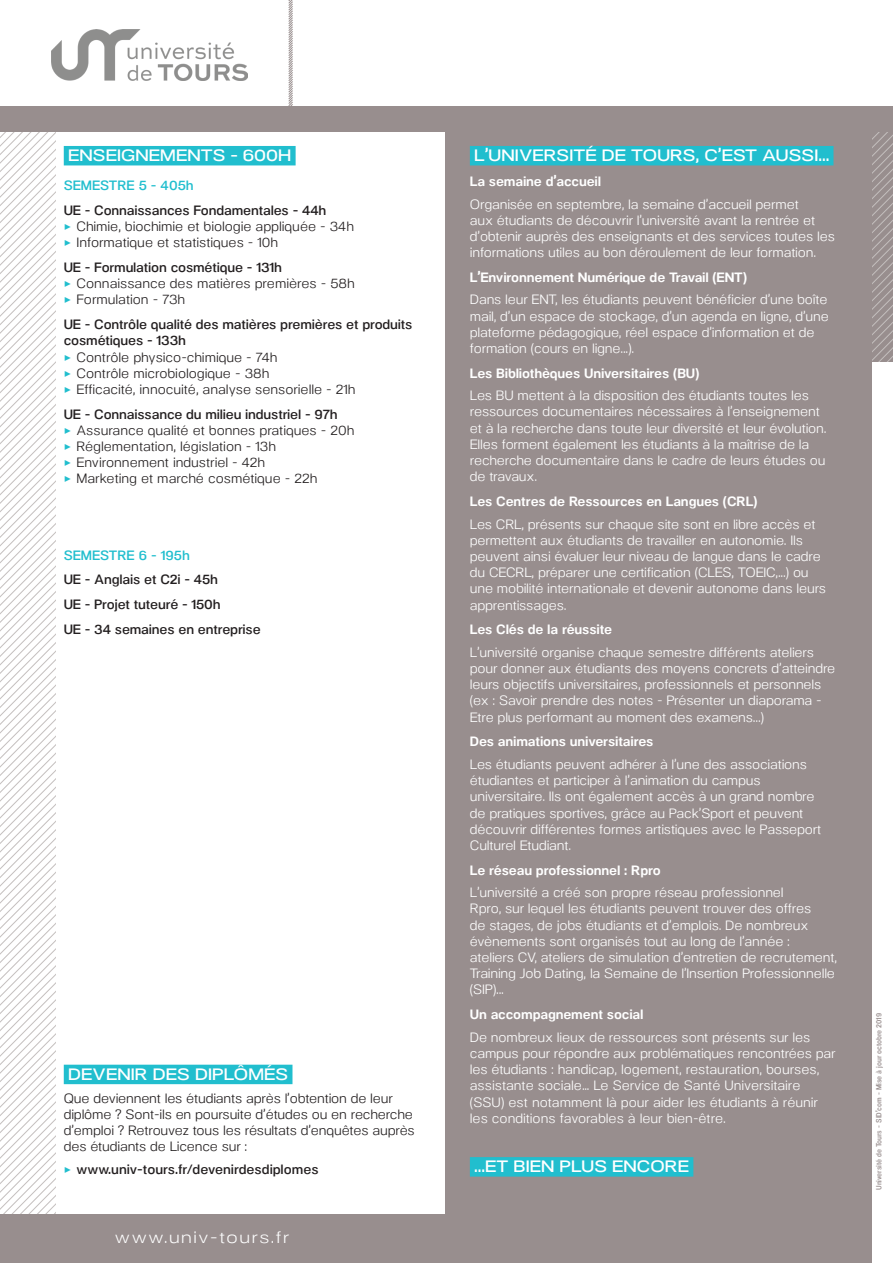
<style>
.page{position:relative;width:893px;height:1263px;background:#fff}
.page>*{position:absolute;margin:0;border:0;box-sizing:border-box;transform-origin:0 0}
.stabilo_ST{font:600 16.5px "Neo Gram Extended";letter-spacing:.01em;color:#fff}
.t1{font:16.5px "Neo Gram Extended";letter-spacing:.1em;color:#fff}
.Parag_sdt{font:13.5px/16.2px "Neo Gram";letter-spacing:-.01em;color:#fff}
.Parag_sdt-2{font:13.5px/16.2px "Neo Gram";color:#231f20}
.Parag_sdt-3{font:600 13.5px/16.2px "Neo Gram";letter-spacing:-.01em;color:#231f20}
.Parag_sdt-4{font:700 13.5px "Neo Gram";letter-spacing:-.01em;color:#fff}
.Parag_sdt-5{font:600 13.5px "Neo Gram";color:#21bece}
.t2{font:600 7.5px "Neo Gram Condensed";letter-spacing:-.01em;color:#988e8e}
.s1{color:#21bece}
</style>
<div class="page">
<svg style="left:0;top:132px;width:55px;height:1082px"></svg>
<svg style="left:288px;top:0;width:5px;height:106px"></svg>
<svg style="left:872px;top:132px;width:21px;height:229px"></svg>
<div style="left:0;top:1214px;width:446px;height:49px;background:#988e8e"></div>
<div style="left:445px;top:130px;width:427px;height:1133px;background:#988e8e"></div>
<img style="left:51px;top:30px;width:196px;height:51px">
<div style="left:64px;top:146px;width:232px;height:19px;background:#21bece"></div>
<div style="left:64px;top:1065px;width:228px;height:19px;background:#21bece"></div>
<div style="left:470px;top:146px;width:363px;height:19px;background:#21bece"></div>
<div style="left:470px;top:1157px;width:223px;height:19px;background:#21bece"></div>
<div style="left:0;top:106px;width:893px;height:26px;background:#988e8e"></div>
<p class="stabilo_ST" style="left:68px;top:143px;width:225px">ENSEIGNEMENTS - 600H</p>
<p class="Parag_sdt-5" style="left:64px;top:176px;width:131px">SEMESTRE 5 - 405h</p>
<p class="Parag_sdt-3" style="left:64px;top:201px;width:264px">UE - Connaissances Fondamentales - 44h</p>
<p class="Parag_sdt-2" style="left:64px;top:217px;width:292px"><span class="s1">✓</span> Chimie, biochimie et biologie appliquée - 34h</p>
<p class="Parag_sdt-2" style="left:64px;top:234px;width:216px"><span class="s1">✓</span> Informatique et statistiques - 10h</p>
<p class="Parag_sdt-3" style="left:64px;top:258px;width:219px">UE - Formulation cosmétique - 131h</p>
<p class="Parag_sdt-2" style="left:64px;top:274px;width:292px"><span class="s1">✓</span> Connaissance des matières premières - 58h</p>
<p class="Parag_sdt-2" style="left:64px;top:291px;width:123px"><span class="s1">✓</span> Formulation - 73h</p>
<p class="Parag_sdt-3" style="left:64px;top:315px;width:350px">UE - Contrôle qualité des matières premières et produits cosmétiques - 133h</p>
<p class="Parag_sdt-2" style="left:64px;top:348px;width:215px"><span class="s1">✓</span> Contrôle physico-chimique - 74h</p>
<p class="Parag_sdt-2" style="left:64px;top:364px;width:207px"><span class="s1">✓</span> Contrôle microbiologique - 38h</p>
<p class="Parag_sdt-2" style="left:64px;top:380px;width:293px"><span class="s1">✓</span> Efficacité, innocuité, analyse sensorielle - 21h</p>
<p class="Parag_sdt-3" style="left:64px;top:405px;width:275px">UE - Connaissance du milieu industriel - 97h</p>
<p class="Parag_sdt-2" style="left:64px;top:421px;width:292px"><span class="s1">✓</span> Assurance qualité et bonnes pratiques - 20h</p>
<p class="Parag_sdt-2" style="left:64px;top:437px;width:214px"><span class="s1">✓</span> Réglementation, législation - 13h</p>
<p class="Parag_sdt-2" style="left:64px;top:453px;width:203px"><span class="s1">✓</span> Environnement industriel - 42h</p>
<p class="Parag_sdt-2" style="left:64px;top:470px;width:255px"><span class="s1">✓</span> Marketing et marché cosmétique - 22h</p>
<p class="Parag_sdt-5" style="left:64px;top:545px;width:127px">SEMESTRE 6 - 195h</p>
<p class="Parag_sdt-3" style="left:64px;top:571px;width:155px">UE - Anglais et C2i - 45h</p>
<p class="Parag_sdt-3" style="left:64px;top:595px;width:158px">UE - Projet tuteuré - 150h</p>
<p class="Parag_sdt-3" style="left:64px;top:620px;width:198px">UE - 34 semaines en entreprise</p>
<p class="stabilo_ST" style="left:68px;top:1062px;width:222px">DEVENIR DES DIPLÔMÉS</p>
<p class="Parag_sdt-2" style="left:64px;top:1089px;width:353px">Que deviennent les étudiants après l’obtention de leur diplôme ? Sont-ils en poursuite d’études ou en recherche d’emploi ? Retrouvez tous les résultats d’enquêtes auprès des étudiants de Licence sur :</p>
<p class="Parag_sdt-3" style="left:64px;top:1160px;width:256px"><span class="s1">✓</span> www.univ-tours.fr/devenirdesdiplomes</p>
<p class="t1" style="left:115px;top:1225px;width:175px">www.univ-tours.fr</p>
<p class="stabilo_ST" style="left:474px;top:143px;width:357px">L’UNIVERSITÉ DE TOURS, C’EST AUSSI...</p>
<p class="Parag_sdt-4" style="left:470px;top:171px;width:133px">La semaine d’accueil</p>
<p class="Parag_sdt" style="left:470px;top:195px;width:367px">Organisée en septembre, la semaine d’accueil permet<br>aux étudiants de découvrir l’université avant la rentrée et d’obtenir auprès des enseignants et des services toutes les informations utiles au bon déroulement de leur formation.</p>
<p class="Parag_sdt-4" style="left:470px;top:267px;width:279px">L’Environnement Numérique de Travail (ENT)</p>
<p class="Parag_sdt" style="left:470px;top:291px;width:360px">Dans leur ENT, les étudiants peuvent bénéficier d’une boîte mail, d’un espace de stockage, d’un agenda en ligne, d’une plateforme pédagogique, réel espace d’information et de formation (cours en ligne...).</p>
<p class="Parag_sdt-4" style="left:470px;top:363px;width:231px">Les Bibliothèques Universitaires (BU)</p>
<p class="Parag_sdt" style="left:470px;top:387px;width:358px">Les BU mettent à la disposition des étudiants toutes les ressources documentaires nécessaires à l’enseignement et à la recherche dans toute leur diversité et leur évolution.<br>Elles forment également les étudiants à la maîtrise de la recherche documentaire dans le cadre de leurs études ou de travaux.</p>
<p class="Parag_sdt-4" style="left:470px;top:491px;width:289px">Les Centres de Ressources en Langues (CRL)</p>
<p class="Parag_sdt" style="left:470px;top:515px;width:358px">Les CRL, présents sur chaque site sont en libre accès et permettent aux étudiants de travailler en autonomie. Ils peuvent ainsi évaluer leur niveau de langue dans le cadre du CECRL, préparer une certification (CLES, TOEIC,...) ou une mobilité internationale et devenir autonome dans leurs apprentissages.</p>
<p class="Parag_sdt-4" style="left:470px;top:620px;width:144px">Les Clés de la réussite</p>
<p class="Parag_sdt" style="left:470px;top:643px;width:367px">L’université organise chaque semestre différents ateliers pour donner aux étudiants des moyens concrets d’atteindre leurs objectifs universitaires, professionnels et personnels (ex : Savoir prendre des notes - Présenter un diaporama - Etre plus performant au moment des examens...)</p>
<p class="Parag_sdt-4" style="left:470px;top:732px;width:185px">Des animations universitaires</p>
<p class="Parag_sdt" style="left:470px;top:755px;width:353px">Les étudiants peuvent adhérer à l’une des associations étudiantes et participer à l’animation du campus universitaire. Ils ont également accès à un grand nombre de pratiques sportives, grâce au Pack’Sport et peuvent découvrir différentes formes artistiques avec le Passeport Culturel Etudiant.</p>
<p class="Parag_sdt-4" style="left:470px;top:860px;width:192px">Le réseau professionnel : Rpro</p>
<p class="Parag_sdt" style="left:470px;top:883px;width:369px">L’université a créé son propre réseau professionnel<br>Rpro, sur lequel les étudiants peuvent trouver des offres<br>de stages, de jobs étudiants et d’emplois. De nombreux évènements sont organisés tout au long de l’année : ateliers CV, ateliers de simulation d’entretien de recrutement, Training Job Dating, la Semaine de l’Insertion Professionnelle (SIP)...</p>
<p class="Parag_sdt-4" style="left:470px;top:1004px;width:175px">Un accompagnement social</p>
<p class="Parag_sdt" style="left:470px;top:1028px;width:367px">De nombreux lieux de ressources sont présents sur les campus pour répondre aux problématiques rencontrées par les étudiants : handicap, logement, restauration, bourses, assistante sociale… Le Service de Santé Universitaire (SSU) est notamment là pour aider les étudiants à réunir les conditions favorables à leur bien-être.</p>
<p class="stabilo_ST" style="left:474px;top:1155px;width:216px">...ET BIEN PLUS ENCORE</p>
<p class="t2" style="left:873px;top:1190px;width:178px;rotate:-90deg">Université de Tours - SID’com - Mise à jour octobre 2019</p>
</div>
